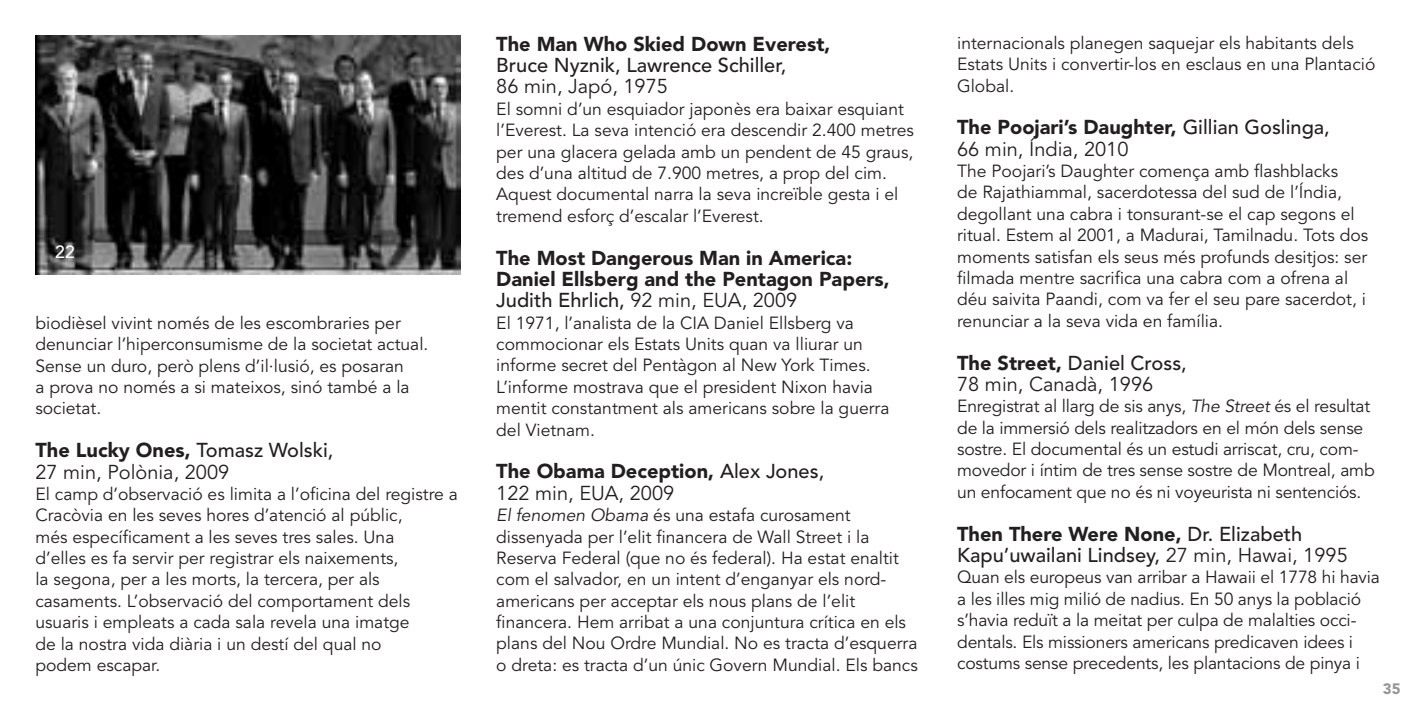
<style>
.page{position:relative;width:1418px;height:709px;background:#fff}
.page>*{position:absolute;margin:0;border:0;box-sizing:border-box;transform-origin:0 0}
.t1{font:900 20px/21.5px "Avenir";color:#231f20}
.t2{font:20px/21.5px "Avenir";color:#231f20}
.t3{font:500 20px/21.5px "Avenir";color:#231f20}
.t4{font:17.5px/21.2px "Avenir";color:#231f20}
.t5{font:500 17.5px "Avenir";color:#fff}
.t6{font:900 15px "Avenir";color:#949698}
.s1{font-weight:900}
.s2{font-weight:500}
.s3{font-weight:400}
.s4{font-style:italic}
</style>
<div class="page">
<img style="left:35px;top:35px;width:426px;height:239px">
<p class="t5" style="left:55px;top:241px;width:21px">22</p>
<p class="t4" style="left:35px;top:313px;width:394px">biodièsel vivint només de les escombraries per denunciar l’hiperconsumisme de la societat actual.<br>Sense un duro, però plens d’il·lusió, es posaran<br>a prova no només a si mateixos, sinó també a la societat.</p>
<p class="t2" style="left:35px;top:440px;width:299px"><span class="s1">The Lucky Ones,</span> <span class="s2">Tomasz Wolski,<br></span>27 min, Polònia, 2009</p>
<p class="t4" style="left:35px;top:484px;width:424px">El camp d’observació es limita a l’oficina del registre a Cracòvia en les seves hores d’atenció al públic,<br>més específicament a les seves tres sales. Una<br>d’elles es fa servir per registrar els naixements,<br>la segona, per a les morts, la tercera, per als casaments. L’observació del comportament dels usuaris i empleats a cada sala revela una imatge<br>de la nostra vida diària i un destí del qual no<br>podem escapar.</p>
<p class="t1" style="left:496px;top:33px;width:336px">The Man Who Skied Down Everest,</p>
<p class="t3" style="left:496px;top:55px;width:292px">Bruce Nyznik, Lawrence Schiller,</p>
<p class="t2" style="left:496px;top:76px;width:173px">86 min, Japó, 1975</p>
<p class="t4" style="left:496px;top:99px;width:419px">El somni d’un esquiador japonès era baixar esquiant l’Everest. La seva intenció era descendir 2.400 metres per una glacera gelada amb un pendent de 45 graus, des d’una altitud de 7.900 metres, a prop del cim.<br>Aquest documental narra la seva increïble gesta i el tremend esforç d’escalar l’Everest.</p>
<p class="t1" style="left:496px;top:247px;width:395px">The Most Dangerous Man in America:<br>Daniel Ellsberg and the Pentagon Papers,<br><span class="s2">Judith Ehrlich,</span> <span class="s3">92 min, EUA, 2009</span></p>
<p class="t4" style="left:496px;top:312px;width:395px">El 1971, l’analista de la CIA Daniel Ellsberg va commocionar els Estats Units quan va lliurar un informe secret del Pentàgon al New York Times.<br>L’informe mostrava que el president Nixon havia mentit constantment als americans sobre la guerra del Vietnam.</p>
<p class="t1" style="left:496px;top:460px;width:329px">The Obama Deception, <span class="s2">Alex Jones,<br></span><span class="s3">122 min, EUA, 2009</span></p>
<p class="t4" style="left:496px;top:505px;width:423px"><span class="s4">El fenomen Obama</span> és una estafa curosament dissenyada per l’elit financera de Wall Street i la Reserva Federal (que no és federal). Ha estat enaltit com el salvador, en un intent d’enganyar els nord&shy;americans per acceptar els nous plans de l’elit financera. Hem arribat a una conjuntura crítica en els plans del Nou Ordre Mundial. No es tracta d’esquerra o dreta: es tracta d’un únic Govern Mundial. Els bancs</p>
<p class="t4" style="left:957px;top:33px;width:420px">internacionals planegen saquejar els habitants dels<br>Estats Units i convertir-los en esclaus en una Plantació<br>Global.</p>
<p class="t1" style="left:957px;top:116px;width:374px">The Poojari’s Daughter, <span class="s2">Gillian Goslinga,<br></span><span class="s3">66 min, Índia, 2010</span></p>
<p class="t4" style="left:957px;top:161px;width:412px">The Poojari’s Daughter comença amb flashblacks<br>de Rajathiammal, sacerdotessa del sud de l’Índia, degollant una cabra i tonsurant-se el cap segons el ritual. Estem al 2001, a Madurai, Tamilnadu. Tots dos moments satisfan els seus més profunds desitjos: ser filmada mentre sacrifica una cabra com a ofrena al déu saivita Paandi, com va fer el seu pare sacerdot, i renunciar a la seva vida en família.</p>
<p class="t2" style="left:957px;top:352px;width:231px"><span class="s1">The Street,</span> <span class="s2">Daniel Cross,<br></span>78 min, Canadà, 1996</p>
<p class="t4" style="left:957px;top:396px;width:419px">Enregistrat al llarg de sis anys, <span class="s4">The Street</span> és el resultat de la immersió dels realitzadors en el món dels sense sostre. El documental és un estudi arriscat, cru, com&shy;movedor i íntim de tres sense sostre de Montreal, amb un enfocament que no és ni voyeurista ni sentenciós.</p>
<p class="t3" style="left:957px;top:523px;width:392px"><span class="s1">Then There Were None,</span> Dr. Elizabeth<br>Kapu’uwailani Lindsey, <span class="s3">27 min, Hawai, 1995</span></p>
<p class="t4" style="left:957px;top:567px;width:424px">Quan els europeus van arribar a Hawaii el 1778 hi havia a les illes mig milió de nadius. En 50 anys la població s’havia reduït a la meitat per culpa de malalties occi&shy;dentals. Els missioners americans predicaven idees i costums sense precedents, les plantacions de pinya i</p>
<p class="t6" style="left:1382px;top:679px;width:19px">35</p>
</div>
